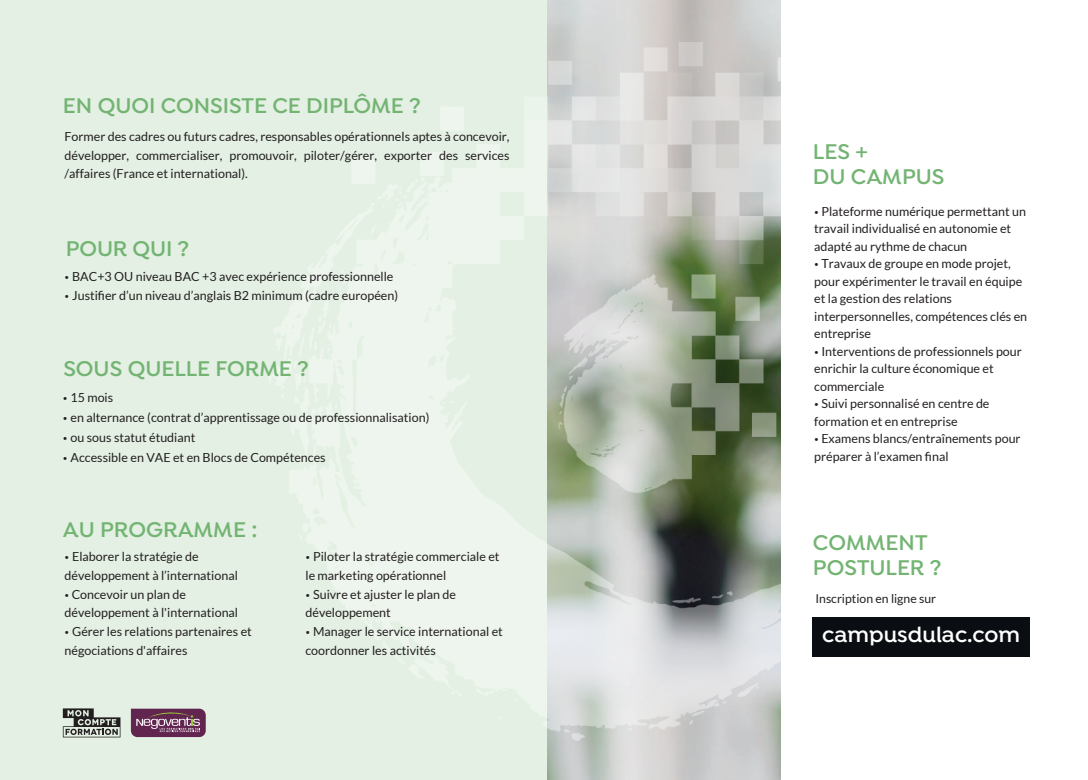
<style>
.page{position:relative;width:1088px;height:780px;background:#fff}
.page>*{position:absolute;margin:0;border:0;box-sizing:border-box;transform-origin:0 0}
.t1{font:600 22.75px/25px "Isidora";color:#73b473}
.t2{font:600 22.75px "Isidora";color:#fff}
.t3{font:12.5px/17.5px "Lato";color:#231f20}
.t4{font:12.25px "Lato";color:#231f20}
.s1{font-family:"Isidora";font-weight:600}
</style>
<div class="page">
<div style="left:1px;top:0;width:547px;height:780px;background:#e3f0e3"></div>
<img style="left:275px;top:42px;width:640px;height:698px">
<div style="left:812px;top:617px;width:217px;height:39px;background:#0a0d11"></div>
<svg style="left:131px;top:708px;width:75px;height:29px;background:#7a4a69"></svg>
<svg style="left:63px;top:708px;width:57px;height:29px"></svg>
<h1 class="t1" style="left:63px;top:94px;width:359px">EN QUOI CONSISTE CE DIPLÔME ?</h1>
<p class="t3" style="left:65px;top:127px;width:446px;line-height:18.8px;text-align:justify">Former des cadres ou futurs cadres, responsables opérationnels aptes à concevoir, développer, commercialiser, promouvoir, piloter/gérer, exporter des services /affaires (France et international).</p>
<h1 class="t1" style="left:66px;top:237px;width:125px">POUR QUI ?</h1>
<p class="t3" style="left:65px;top:267px;width:330px"><span class="s1">•</span> BAC+3 OU niveau BAC +3 avec expérience professionnelle</p>
<p class="t3" style="left:65px;top:286px;width:335px"><span class="s1">•</span> Justifier d’un niveau d’anglais B2 minimum (cadre européen)</p>
<h1 class="t1" style="left:63px;top:357px;width:247px">SOUS QUELLE FORME ?</h1>
<p class="t3" style="left:63px;top:388px;width:52px"><span class="s1">•</span> 15 mois</p>
<p class="t3" style="left:63px;top:408px;width:368px"><span class="s1">•</span> en alternance (contrat d’apprentissage ou de professionnalisation)</p>
<p class="t3" style="left:63px;top:428px;width:134px"><span class="s1">•</span> ou sous statut étudiant</p>
<p class="t3" style="left:63px;top:448px;width:264px"><span class="s1">•</span> Accessible en VAE et en Blocs de Compétences</p>
<h1 class="t1" style="left:63px;top:518px;width:196px">AU PROGRAMME :</h1>
<p class="t3" style="left:65px;top:547px;width:175px;line-height:18.8px"><span class="s1">•</span> Elaborer la stratégie de développement à l’international</p>
<p class="t3" style="left:65px;top:584px;width:175px;line-height:18.8px"><span class="s1">•</span> Concevoir un plan de développement à l'international</p>
<p class="t3" style="left:65px;top:622px;width:189px;line-height:18.8px"><span class="s1">•</span> Gérer les relations partenaires et négociations d'affaires</p>
<p class="t3" style="left:305px;top:547px;width:196px;line-height:18.8px"><span class="s1">•</span> Piloter la stratégie commerciale et le marketing opérationnel</p>
<p class="t3" style="left:305px;top:584px;width:152px;line-height:18.8px"><span class="s1">•</span> Suivre et ajuster le plan de développement</p>
<p class="t3" style="left:305px;top:622px;width:199px;line-height:18.8px"><span class="s1">•</span> Manager le service international et coordonner les activités</p>
<h1 class="t1" style="left:813px;top:140px;width:133px">LES +<br>DU CAMPUS</h1>
<p class="t3" style="left:814px;top:202px;width:213px"><span class="s1">•</span> Plateforme numérique permettant un travail individualisé en autonomie et adapté au rythme de chacun</p>
<p class="t3" style="left:814px;top:255px;width:214px"><span class="s1">•</span> Travaux de groupe en mode projet, pour expérimenter le travail en équipe et la gestion des relations interpersonnelles, compétences clés en entreprise</p>
<p class="t3" style="left:814px;top:342px;width:209px"><span class="s1">•</span> Interventions de professionnels pour enrichir la culture économique et commerciale</p>
<p class="t3" style="left:814px;top:395px;width:177px"><span class="s1">•</span> Suivi personnalisé en centre de formation et en entreprise</p>
<p class="t3" style="left:814px;top:430px;width:208px"><span class="s1">•</span> Examens blancs/entraînements pour préparer à l’examen final</p>
<h1 class="t1" style="left:813px;top:531px;width:130px">COMMENT<br>POSTULER ?</h1>
<p class="t4" style="left:815px;top:591px;width:122px">Inscription en ligne sur</p>
<h1 class="t2" style="left:822px;top:621px;width:199px">campusdulac.com</h1>
</div>
